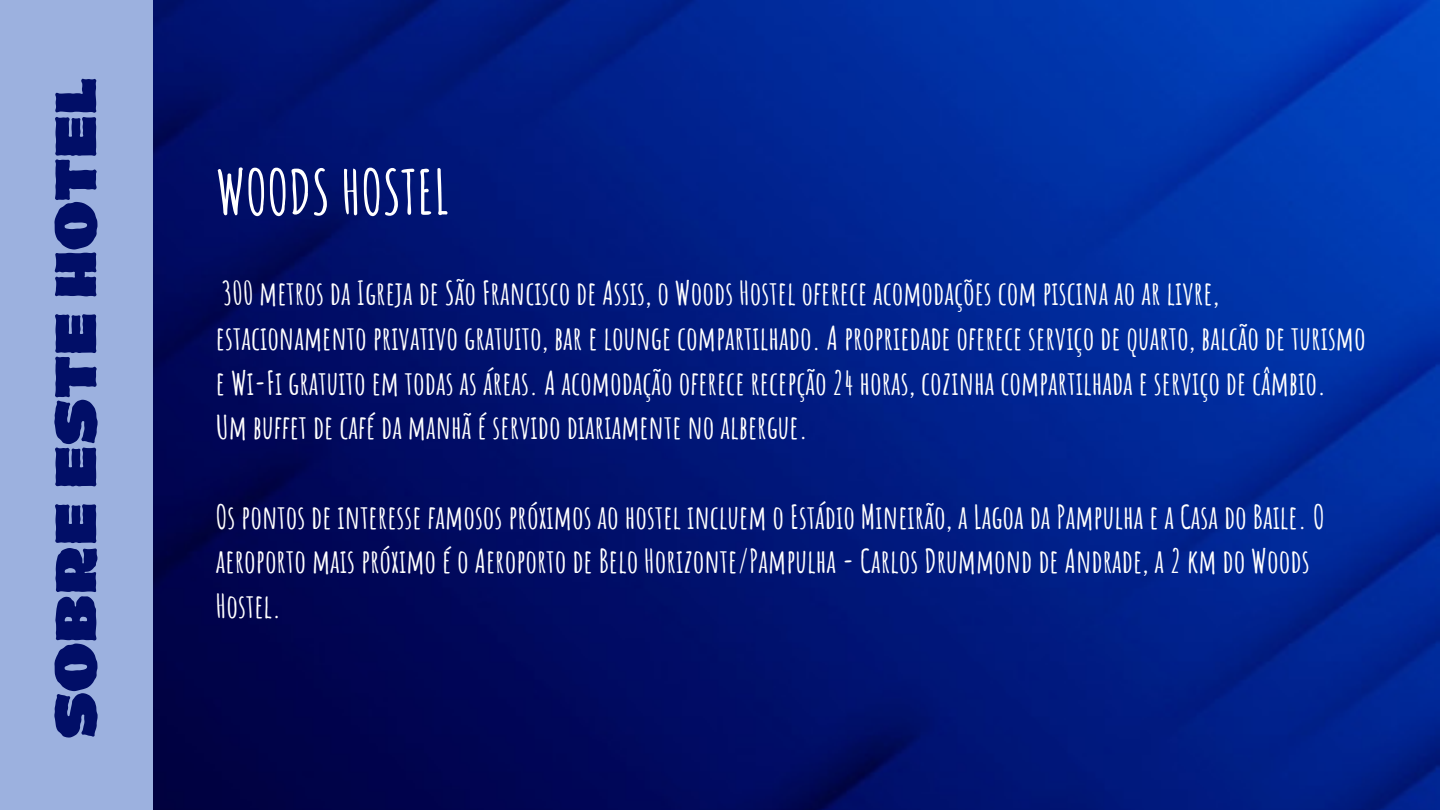
<style>
.page{position:relative;width:1440px;height:810px;background:#fff}
.page>*{position:absolute;margin:0;border:0;box-sizing:border-box;transform-origin:0 0}
.t1{font:700 60.5px "Amatic SC";color:#fff}
.t2{font:900 53px "Dingos Stamp";color:#010e67}
.t3{font:700 32.3px/44.6px "Amatic SC";color:#fff}
</style>
<div class="page">
<img style="left:152px;top:0;width:1288px;height:810px">
<div style="left:0;top:0;width:152px;height:810px;background:#9cb1df"></div>
<h2 class="t2" style="left:54px;top:739px;width:663px;rotate:-90deg">SOBRE ESTE HOTEL</h2>
<h1 class="t1" style="left:216px;top:153px;width:235px">WOODS HOSTEL</h1>
<p class="t3" style="left:216px;top:271px;width:1151px">300 metros da Igreja de São Francisco de Assis, o Woods Hostel oferece acomodações com piscina ao ar livre, estacionamento privativo gratuito, bar e lounge compartilhado. A propriedade oferece serviço de quarto, balcão de turismo e Wi-Fi gratuito em todas as áreas. A acomodação oferece recepção 24 horas, cozinha compartilhada e serviço de câmbio.<br>Um buffet de café da manhã é servido diariamente no albergue.</p>
<p class="t3" style="left:216px;top:494px;width:1110px">Os pontos de interesse famosos próximos ao hostel incluem o Estádio Mineirão, a Lagoa da Pampulha e a Casa do Baile. O aeroporto mais próximo é o Aeroporto de Belo Horizonte/Pampulha - Carlos Drummond de Andrade, a 2 km do Woods<br>Hostel.</p>
</div>
